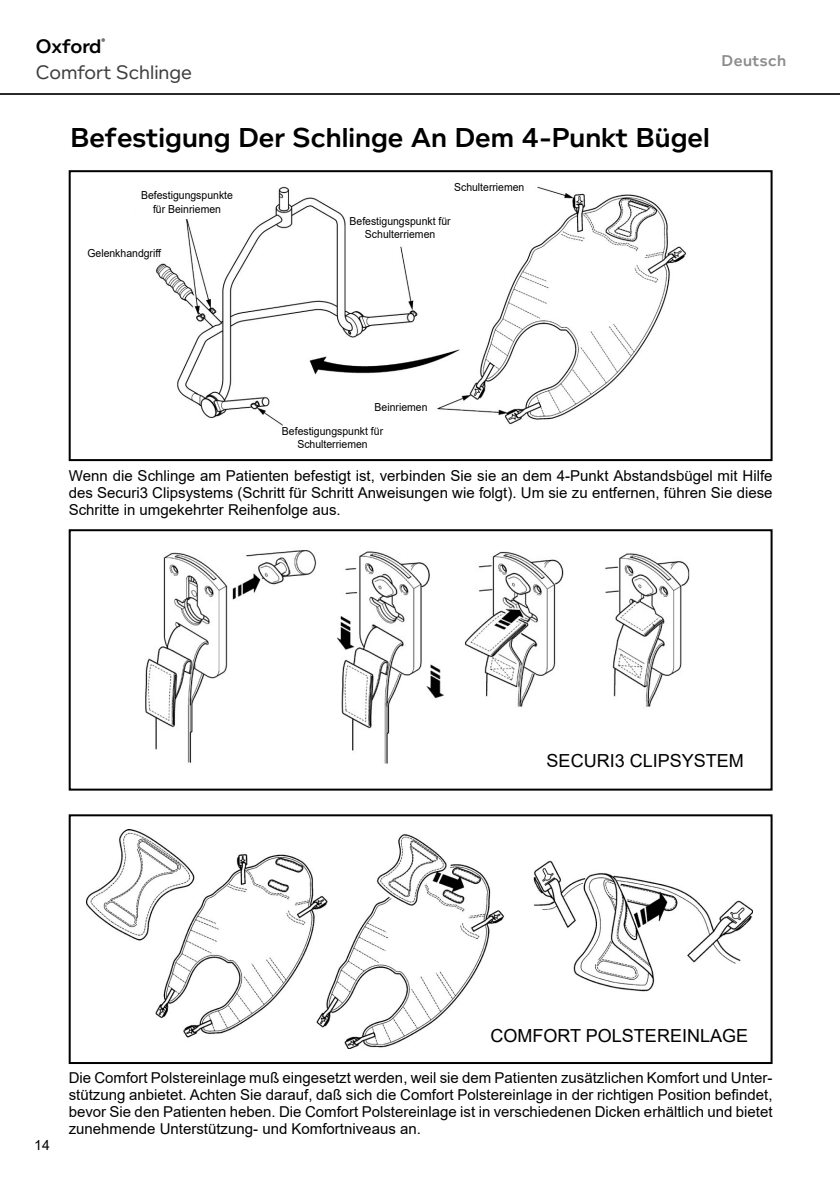
<style>
.page{position:relative;width:840px;height:1191px;background:#fff}
.page>*{position:absolute;margin:0;border:0;box-sizing:border-box;transform-origin:0 0}
.t1{font:600 28px "Foundry Context";color:#000}
.t2{font:20px "Foundry Context";color:#404040}
.t3{font:600 20px "Foundry Context";color:#000}
.t4{font:18px "Arial";color:#000}
.t5{font:600 16px "Foundry Context";letter-spacing:.025em;color:#8a8c8e}
.t6{font:15px/17px "Arial";color:#000;text-align:justify}
.t7{font:14px "Arial";color:#000}
.t8{font:11px/13.2px "Arial";color:#000;text-align:center;scale:.95 1}
.t9{font:600 8px "Foundry Context";color:#000}
</style>
<div class="page">
<img style="left:156px;top:186px;width:530px;height:240px">
<img style="left:87px;top:829px;width:664px;height:219px">
<img style="left:145px;top:550px;width:545px;height:214px">
<div style="left:69px;top:170px;width:703px;height:291px;border:2px solid #000"></div>
<div style="left:69px;top:814px;width:703px;height:250px;border:2px solid #000"></div>
<div style="left:69px;top:529px;width:703px;height:261px;border:2px solid #000"></div>
<div style="left:135px;top:189px;width:99px;height:30px;background:#fff"></div>
<div style="left:348px;top:212px;width:105px;height:30px;background:#fff"></div>
<div style="left:282px;top:424px;width:112px;height:29px;background:#fff"></div>
<div style="left:449px;top:178px;width:86px;height:19px;background:#fff"></div>
<div style="left:348px;top:399px;width:86px;height:18px;background:#fff"></div>
<hr style="left:0;top:93px;width:839px;height:2px;background:#292829">
<h2 class="t3" style="left:36px;top:34px;width:67px">Oxford</h2>
<p class="t9" style="left:101px;top:36px;width:5px">®</p>
<h2 class="t2" style="left:36px;top:61px;width:158px">Comfort Schlinge</h2>
<p class="t5" style="left:721px;top:52px;width:66px">Deutsch</p>
<h1 class="t1" style="left:71px;top:121px;width:640px">Befestigung Der Schlinge An Dem 4-Punkt Bügel</h1>
<p class="t8" style="left:141px;top:189px;width:98px">Befestigungspunkte für Beinriemen</p>
<p class="t8" style="left:87px;top:246px;width:79px">Gelenkhandgriff</p>
<p class="t8" style="left:454px;top:180px;width:75px">Schulterriemen</p>
<p class="t8" style="left:349px;top:214px;width:108px">Befestigungspunkt für<br>Schulterriemen</p>
<p class="t8" style="left:374px;top:400px;width:57px">Beinriemen</p>
<p class="t8" style="left:282px;top:424px;width:108px">Befestigungspunkt für<br>Schulterriemen</p>
<p class="t6" style="left:69px;top:467px;width:705px">Wenn die Schlinge am Patienten befestigt ist, verbinden Sie sie an dem 4-Punkt Abstandsbügel mit Hilfe des Securi3 Clipsystems (Schritt für Schritt Anweisungen wie folgt). Um sie zu entfernen, führen Sie diese Schritte in umgekehrter Reihenfolge aus.</p>
<p class="t4" style="left:546px;top:748px;width:199px">SECURI3 CLIPSYSTEM</p>
<p class="t4" style="left:490px;top:1023px;width:259px">COMFORT POLSTEREINLAGE</p>
<p class="t7" style="left:34px;top:1135px;width:17px">14</p>
<p class="t6" style="left:69px;top:1069px;width:705px">Die Comfort Polstereinlage muß eingesetzt werden, weil sie dem Patienten zusätzlichen Komfort und Unter&shy;stützung anbietet. Achten Sie darauf, daß sich die Comfort Polstereinlage in der richtigen Position befindet, bevor Sie den Patienten heben. Die Comfort Polstereinlage ist in verschiedenen Dicken erhältlich und bietet zunehmende Unterstützung- und Komfortniveaus an.</p>
</div>
